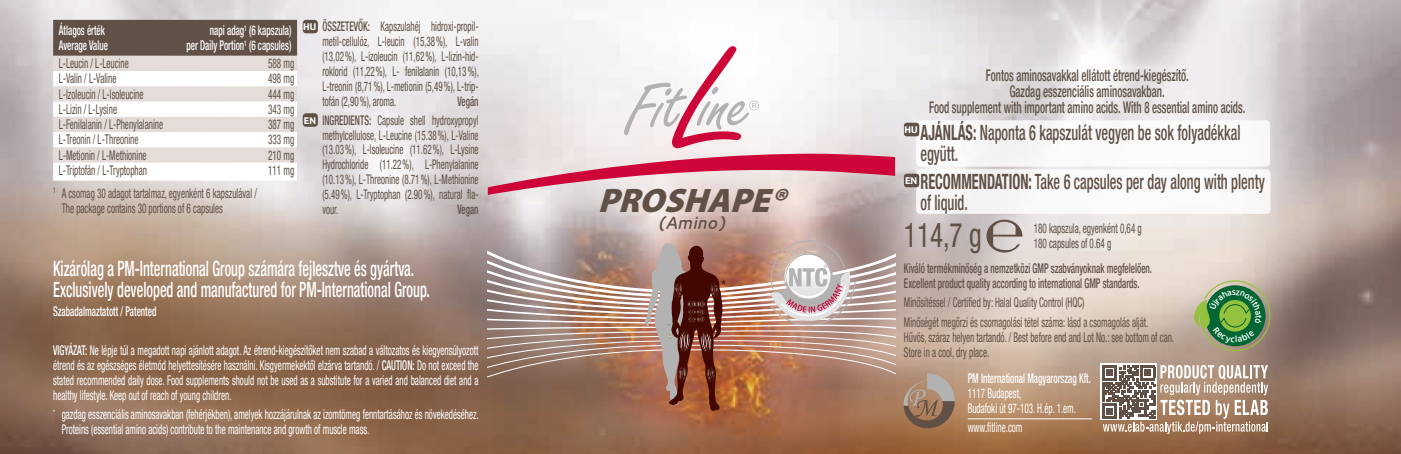
<style>
.page{position:relative;width:1401px;height:454px;background:#fff}
.page>*{position:absolute;margin:0;border:0;box-sizing:border-box;transform-origin:0 0}
.t1{font:italic 900 34px "Myriad Pro";color:#605045}
.t2{font:condensed 34px "Helvetica Neue LT Pro";color:#605045;scale:.8 1}
.t3{font:500 condensed 21px/21px "Helvetica Neue LT Pro";color:#fff;scale:.68 1}
.t4{font:500 condensed 21px/21px "Helvetica Neue LT Pro";color:#605045;scale:.68 1}
.t5{font:italic 800 19px "Speak OT";color:#605045;scale:1.06 1}
.t6{font:500 condensed 16px/16px "Helvetica Neue LT Pro";color:#605045;text-align:center;scale:.68 1}
.t7{font:condensed 13.4px/15px "Helvetica Neue LT Pro";color:#fff;scale:.68 1}
.t8{font:condensed 13.4px/15px "Helvetica Neue LT Pro";color:#605045;scale:.68 1}
.t9{font:500 condensed 13.4px/15px "Helvetica Neue LT Pro";color:#fff;scale:.68 1}
.t10{font:500 condensed 13.4px/15px "Helvetica Neue LT Pro";color:#605045;scale:.68 1}
.t11{font:condensed 13.2px/14.8px "Helvetica Neue LT Pro";color:#605045;text-align:justify;scale:.68 1}
.t12{font:500 condensed 13.2px "Helvetica Neue LT Pro";color:#605045;scale:.68 1}
.t13{font:700 9px "Clan Pro";color:#fff}
.s1{font-family:"Clan Pro";font-weight:700;font-stretch:normal;font-size:9px;color:#fff}
.s2{font-weight:500}
.s3{font-weight:700}
</style>
<div class="page">
<img style="left:0;top:0;width:1400px;height:454px">
<svg style="left:488px;top:154px;width:407px;height:41px;background:#de97a7"></svg>
<svg style="left:624px;top:46px;width:135px;height:102px"></svg>
<div style="left:53px;top:20px;width:244px;height:36px;background:#605045"></div>
<div style="left:53px;top:56px;width:244px;height:15px;background:#e3dcd8"></div>
<svg style="left:53px;top:71px;width:244px;height:109px"></svg>
<svg style="left:53px;top:132px;width:125px;height:48px"></svg>
<div style="left:303px;top:20px;width:15px;height:13px;background:#605045;border-radius:3px"></div>
<div style="left:303px;top:113px;width:15px;height:14px;background:#605045;border-radius:3px"></div>
<div style="left:916px;top:120px;width:354px;height:46px;background:#fff;border-radius:4px"></div>
<div style="left:904px;top:123px;width:15px;height:13px;background:#605045;border-radius:3px"></div>
<div style="left:916px;top:169px;width:354px;height:45px;background:#fff;border-radius:4px"></div>
<div style="left:904px;top:174px;width:15px;height:13px;background:#605045;border-radius:3px"></div>
<svg style="left:986px;top:219px;width:36px;height:33px"></svg>
<svg style="left:903px;top:373px;width:51px;height:55px;background:#9d826e"></svg>
<hr style="left:967px;top:418px;width:124px;height:1px;background:#fff">
<div style="left:1100px;top:363px;width:57px;height:57px;background:#fff"></div>
<svg style="left:1102px;top:365px;width:165px;height:69px"></svg>
<div style="left:744px;top:214px;width:137px;height:137px;background:#fff;opacity:.4"></div>
<img style="left:488px;top:240px;width:407px;height:171px">
<img style="left:784px;top:252px;width:46px;height:30px">
<svg style="left:1191px;top:280px;width:79px;height:71px;background:#6c9560"></svg>
<p class="t9" style="left:59px;top:23px;width:74px">Átlagos érték<br>Average Value</p>
<p class="t9" style="left:186px;top:23px;width:156px;text-align:right">napi adag<sup>1</sup> (6 kapszula)<br>per Daily Portion<sup>1</sup> (6 capsules)</p>
<p class="t8" style="left:59px;top:56px;width:104px">L-Leucin / L-Leucine</p>
<p class="t8" style="left:268px;top:56px;width:40px">588 mg</p>
<p class="t8" style="left:59px;top:71px;width:86px">L-Valin / L-Valine</p>
<p class="t8" style="left:268px;top:71px;width:40px">498 mg</p>
<p class="t8" style="left:59px;top:86px;width:126px">L-Izoleucin / L-Isoleucine</p>
<p class="t8" style="left:268px;top:86px;width:40px">444 mg</p>
<p class="t8" style="left:59px;top:101px;width:87px">L-Lizin / L-Lysine</p>
<p class="t8" style="left:268px;top:101px;width:40px">343 mg</p>
<p class="t8" style="left:59px;top:117px;width:155px">L-Fenilalanin / L-Phenylalanine</p>
<p class="t8" style="left:268px;top:117px;width:40px">387 mg</p>
<p class="t8" style="left:59px;top:132px;width:119px">L-Treonin / L-Threonine</p>
<p class="t8" style="left:268px;top:132px;width:40px">333 mg</p>
<p class="t8" style="left:59px;top:147px;width:131px">L-Metionin / L-Methionine</p>
<p class="t8" style="left:268px;top:147px;width:40px">210 mg</p>
<p class="t8" style="left:59px;top:162px;width:131px">L-Triptofán / L-Tryptophan</p>
<p class="t8" style="left:268px;top:162px;width:40px">111 mg</p>
<p class="t8" style="left:62px;top:185px;width:288px;text-indent:-8px"><sup>1</sup> A csomag 30 adagot tartalmaz, egyenként 6 kapszulával /<br>The package contains 30 portions of 6 capsules</p>
<p class="t11" style="left:322px;top:19px;width:232px;text-indent:-19px"><span class="s1">HU</span> <span class="s2">ÖSSZETEVŐK:</span> Kapszulahéj hidroxi-propil&shy;metil-cellulóz, L-leucin (15,38%), L-valin (13,02%), L-izoleucin (11,62%), L-lizin-hid&shy;roklorid (11,22%), L- fenilalanin (10,13%), L-treonin (8,71%), L-metionin (5,49%), L-trip&shy;tofán (2,90%), aroma.</p>
<p class="t11" style="left:304px;top:91px;width:258px;line-height:19px;text-align:right"><span class="s2">Vegán<br></span><span class="s1">EN</span> <span class="s2">INGREDIENTS:</span> Capsule shell hydroxypropyl</p>
<p class="t11" style="left:322px;top:127px;width:231px">methylcellulose, L-Leucine (15.38%), L-Valine (13.03%), L-Isoleucine (11.62%), L-Lysine Hydrochloride (11.22%), L-Phenylalanine (10.13%), L-Threonine (8.71%), L-Methionine (5.49%), L-Tryptophan (2.90%), natural fla&shy;vour.</p>
<p class="t12" style="left:457px;top:201px;width:33px">Vegan</p>
<h2 class="t3" style="left:53px;top:257px;width:555px">Kizárólag a PM-International Group számára fejlesztve és gyártva.<br>Exclusively developed and manufactured for PM-International Group.</h2>
<p class="t9" style="left:53px;top:304px;width:153px">Szabadalmaztatott / Patented</p>
<p class="t7" style="left:53px;top:342px;width:627px;text-align:justify"><span class="s2">VIGYÁZAT:</span> Ne lépje túl a megadott napi ajánlott adagot. Az étrend-kiegészítőket nem szabad a változatos és kiegyensúlyozott étrend és az egészséges életmód helyettesítésére használni. Kisgyermekektől elzárva tartandó. / <span class="s2">CAUTION:</span> Do not exceed the stated recommended daily dose. Food supplements should not be used as a substitute for a varied and balanced diet and a healthy lifestyle. Keep out of reach of young children.</p>
<p class="t7" style="left:62px;top:406px;width:615px;text-indent:-9px"><sup>*</sup> gazdag esszenciális aminosavakban (fehérjékben), amelyek hozzájárulnak az izomtömeg fenntartásához és növekedéséhez.<br>Proteins (essential amino acids) contribute to the maintenance and growth of muscle mass.</p>
<h1 class="t1" style="left:597px;top:178px;width:201px">PROSHAPE®</h1>
<h3 class="t5" style="left:657px;top:210px;width:66px">(Amino)</h3>
<p class="t6" style="left:929px;top:67px;width:467px">Fontos aminosavakkal ellátott étrend-kiegészítő.<br>Gazdag esszenciális aminosavakban.<br>Food supplement with important amino acids. With 8 essential amino acids.</p>
<h2 class="t4" style="left:920px;top:121px;width:472px"><span class="s3">AJÁNLÁS:</span> Naponta 6 kapszulát vegyen be sok folyadékkal együtt.</h2>
<p class="t13" style="left:904px;top:124px;width:15px">HU</p>
<h2 class="t4" style="left:920px;top:170px;width:508px"><span class="s3">RECOMMENDATION:</span> Take 6 capsules per day along with plenty of liquid.</h2>
<p class="t13" style="left:905px;top:175px;width:14px">EN</p>
<h1 class="t2" style="left:904px;top:214px;width:99px">114,7 g</h1>
<p class="t8" style="left:1033px;top:221px;width:160px">180 kapszula, egyenként 0,64 g<br>180 capsules of 0.64 g</p>
<p class="t10" style="left:904px;top:260px;width:366px">Kiváló termékminőség a nemzetközi GMP szabványoknak megfelelően.<br>Excellent product quality according to international GMP standards.</p>
<p class="t8" style="left:904px;top:292px;width:361px;line-height:19.2px">Minősítéssel / Certified by: Halal Quality Control (HQC)<br>Minőségét megőrzi és csomagolási tétel száma: lásd a csomagolás alját.</p>
<p class="t8" style="left:904px;top:329px;width:399px">Hűvös, száraz helyen tartandó. / Best before end and Lot No.: see bottom of can.<br>Store in a cool, dry place.</p>
<p class="t9" style="left:967px;top:370px;width:183px">PM International Magyarorszag Kft.</p>
<p class="t7" style="left:967px;top:385px;width:161px">1117 Budapest,<br>Budafoki út 97-103. H.ép. 1.em.</p>
<p class="t7" style="left:967px;top:419px;width:82px">www.fitline.com</p>
</div>
